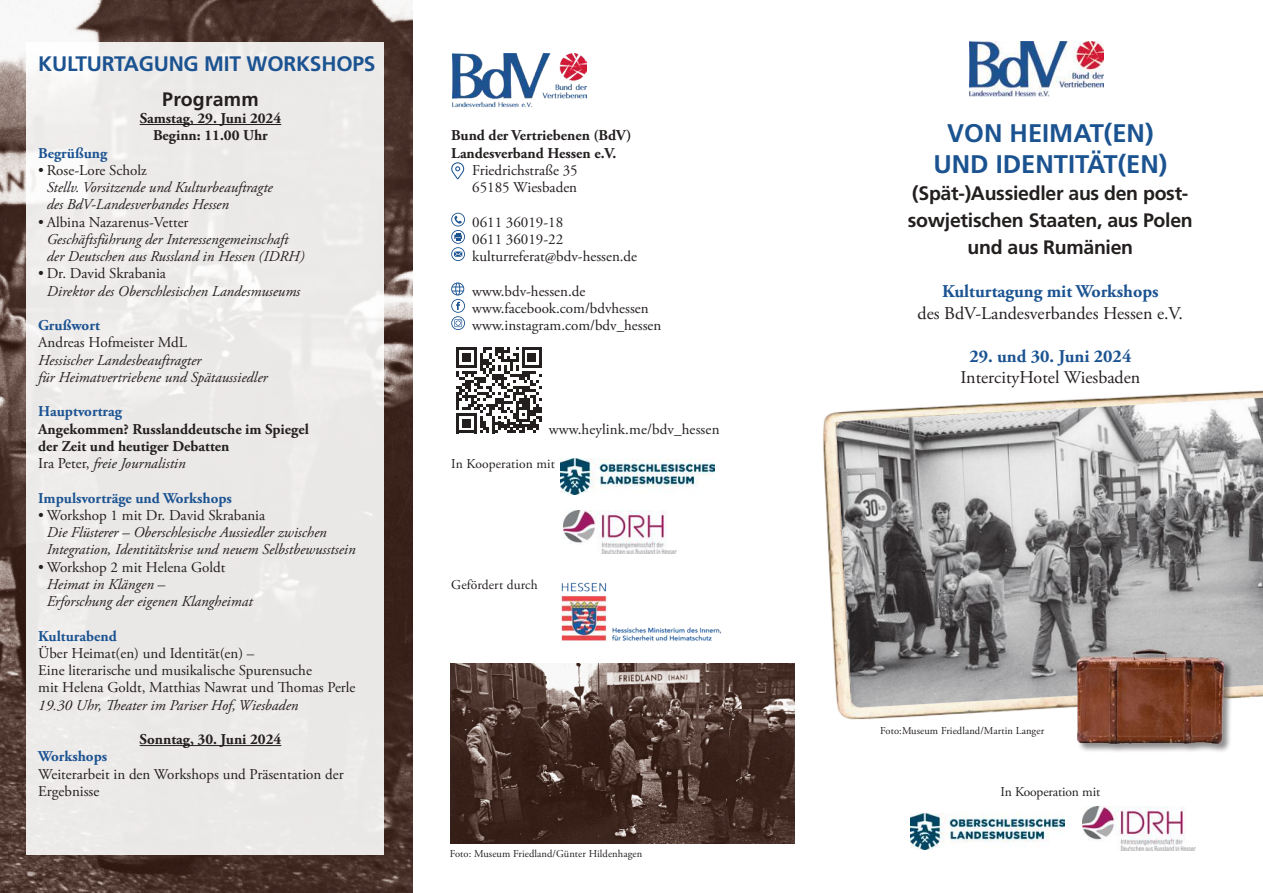
<style>
.page{position:relative;width:1263px;height:893px;background:#fff}
.page>*{position:absolute;margin:0;border:0;box-sizing:border-box;transform-origin:0 0}
.t1{font:700 25.5px/30.6px "Frutiger LT Std";color:#1b5391;text-align:center}
.t2{font:700 21px "Frutiger LT Std";letter-spacing:-.01em;color:#1b5391}
.t3{font:700 19.5px/27px "Frutiger LT Std";letter-spacing:-.015em;color:#241f1f;text-align:center}
.t4{font:700 19.5px "Frutiger LT Std";letter-spacing:.01em;color:#241f1f}
.t5{font:18px "Adobe Garamond Pro";color:#241f1f}
.t6{font:700 18px "Adobe Garamond Pro";color:#1b5391}
.t7{font:15px/17.2px "Adobe Garamond Pro";color:#241f1f}
.t8{font:italic 15px/17.2px "Adobe Garamond Pro";color:#241f1f}
.t9{font:700 15px/17.2px "Adobe Garamond Pro";color:#241f1f}
.t10{font:700 15px "Adobe Garamond Pro";color:#1b5391}
.t11{font:13.5px "Adobe Garamond Pro";letter-spacing:.01em;color:#241f1f}
.t12{font:13.5px "Adobe Garamond Pro";letter-spacing:-.01em;color:#241f1f}
.t13{font:10.5px "Adobe Garamond Pro";letter-spacing:.01em;color:#241f1f}
.s1{font-weight:400}
.s2{font-weight:400;font-style:italic}
</style>
<div class="page">
<img style="left:0;top:0;width:412px;height:893px">
<div style="left:27px;top:43px;width:357px;height:812px;background:#ebe9e8"></div>
<hr style="left:140px;top:124px;width:141px;height:1px;background:#241f1f">
<hr style="left:140px;top:745px;width:141px;height:1px;background:#241f1f">
<img style="left:452px;top:53px;width:134px;height:55px">
<svg style="left:451px;top:162px;width:14px;height:18px"></svg>
<svg style="left:451px;top:213px;width:14px;height:48px"></svg>
<svg style="left:451px;top:282px;width:14px;height:48px"></svg>
<svg style="left:456px;top:347px;width:86px;height:86px"></svg>
<img style="left:969px;top:42px;width:135px;height:54px">
<img style="left:1082px;top:807px;width:114px;height:43px">
<img style="left:911px;top:813px;width:154px;height:37px">
<img style="left:563px;top:510px;width:114px;height:43px">
<img style="left:561px;top:458px;width:154px;height:37px">
<img style="left:561px;top:582px;width:161px;height:59px">
<img style="left:823px;top:390px;width:440px;height:330px">
<img style="left:836px;top:398px;width:427px;height:310px">
<div style="left:1076px;top:649px;width:158px;height:104px;background:#241f1f;opacity:.5"></div>
<img style="left:1069px;top:646px;width:160px;height:104px">
<img style="left:451px;top:663px;width:343px;height:181px">
<h2 class="t2" style="left:38px;top:52px;width:339px">KULTURTAGUNG MIT WORKSHOPS</h2>
<h3 class="t4" style="left:162px;top:88px;width:98px">Programm</h3>
<p class="t9" style="left:140px;top:110px;width:143px;text-align:center">Samstag, 29. Juni 2024<br>Beginn: 11.00 Uhr</p>
<p class="t10" style="left:38px;top:144px;width:71px">Begrüßung</p>
<p class="t7" style="left:38px;top:162px;width:110px">• Rose-Lore Scholz</p>
<p class="t8" style="left:47px;top:179px;width:227px">Stellv. Vorsitzende und Kulturbeauftragte des BdV-Landesverbandes Hessen</p>
<p class="t7" style="left:38px;top:214px;width:152px">• Albina Nazarenus-Vetter</p>
<p class="t8" style="left:47px;top:231px;width:259px">Geschäftsführung der Interessengemeinschaft der Deutschen aus Russland in Hessen (IDRH)</p>
<p class="t7" style="left:38px;top:265px;width:129px">• Dr. David Skrabania</p>
<p class="t8" style="left:47px;top:283px;width:255px">Direktor des Oberschlesischen Landesmuseums</p>
<p class="t10" style="left:38px;top:317px;width:63px">Grußwort</p>
<p class="t7" style="left:38px;top:334px;width:150px">Andreas Hofmeister MdL</p>
<p class="t8" style="left:38px;top:352px;width:231px">Hessischer Landesbeauftragter<br>für Heimatvertriebene und Spätaussiedler</p>
<p class="t10" style="left:38px;top:403px;width:85px">Hauptvortrag</p>
<p class="t9" style="left:38px;top:420px;width:272px">Angekommen? Russlanddeutsche im Spiegel der Zeit und heutiger Debatten<br><span class="s1">Ira Peter,</span> <span class="s2">freie Journalistin</span></p>
<p class="t10" style="left:38px;top:489px;width:195px">Impulsvorträge und Workshops</p>
<p class="t7" style="left:38px;top:507px;width:228px">• Workshop 1 mit Dr. David Skrabania</p>
<p class="t8" style="left:47px;top:524px;width:310px">Die Flüsterer – Oberschlesische Aussiedler zwischen<br>Integration, Identitätskrise und neuem Selbstbewusstsein</p>
<p class="t7" style="left:38px;top:559px;width:189px">• Workshop 2 mit Helena Goldt</p>
<p class="t8" style="left:47px;top:576px;width:207px">Heimat in Klängen –<br>Erforschung der eigenen Klangheimat</p>
<p class="t10" style="left:38px;top:627px;width:80px">Kulturabend</p>
<p class="t7" style="left:38px;top:645px;width:319px">Über Heimat(en) und Identität(en) –<br>Eine literarische und musikalische Spurensuche<br>mit Helena Goldt, Matthias Nawrat und Thomas Perle</p>
<p class="t8" style="left:38px;top:697px;width:262px">19.30 Uhr, Theater im Pariser Hof, Wiesbaden</p>
<p class="t9" style="left:140px;top:731px;width:143px">Sonntag, 30. Juni 2024</p>
<p class="t10" style="left:38px;top:748px;width:70px">Workshops</p>
<p class="t7" style="left:38px;top:766px;width:307px">Weiterarbeit in den Workshops und Präsentation der<br>Ergebnisse</p>
<p class="t9" style="left:451px;top:127px;width:182px">Bund der Vertriebenen (BdV)<br>Landesverband Hessen e.V.</p>
<p class="t7" style="left:472px;top:162px;width:107px">Friedrichstraße 35<br>65185 Wiesbaden</p>
<p class="t7" style="left:472px;top:214px;width:166px">0611 36019-18<br>0611 36019-22 kulturreferat@bdv-hessen.de</p>
<p class="t7" style="left:472px;top:283px;width:191px">www.bdv-hessen.de www.facebook.com/bdvhessen www.instagram.com/bdv_hessen</p>
<p class="t7" style="left:549px;top:421px;width:172px">www.heylink.me/bdv_hessen</p>
<p class="t11" style="left:451px;top:456px;width:105px">In Kooperation mit</p>
<p class="t11" style="left:451px;top:576px;width:88px">Gefördert durch</p>
<p class="t13" style="left:450px;top:847px;width:194px">Foto: Museum Friedland/Günter Hildenhagen</p>
<h1 class="t1" style="left:933px;top:118px;width:235px">VON HEIMAT(EN)<br>UND IDENTITÄT(EN)</h1>
<h3 class="t3" style="left:908px;top:180px;width:286px">(Spät-)Aussiedler aus den post&shy;sowjetischen Staaten, aus Polen und aus Rumänien</h3>
<p class="t6" style="left:942px;top:281px;width:218px">Kulturtagung mit Workshops</p>
<p class="t5" style="left:917px;top:302px;width:267px">des BdV-Landesverbandes Hessen e.V.</p>
<p class="t6" style="left:969px;top:346px;width:163px">29. und 30. Juni 2024</p>
<p class="t5" style="left:960px;top:367px;width:182px">IntercityHotel Wiesbaden</p>
<p class="t13" style="left:880px;top:725px;width:165px">Foto:Museum Friedland/Martin Langer</p>
<p class="t12" style="left:1000px;top:783px;width:101px">In Kooperation mit</p>
</div>
